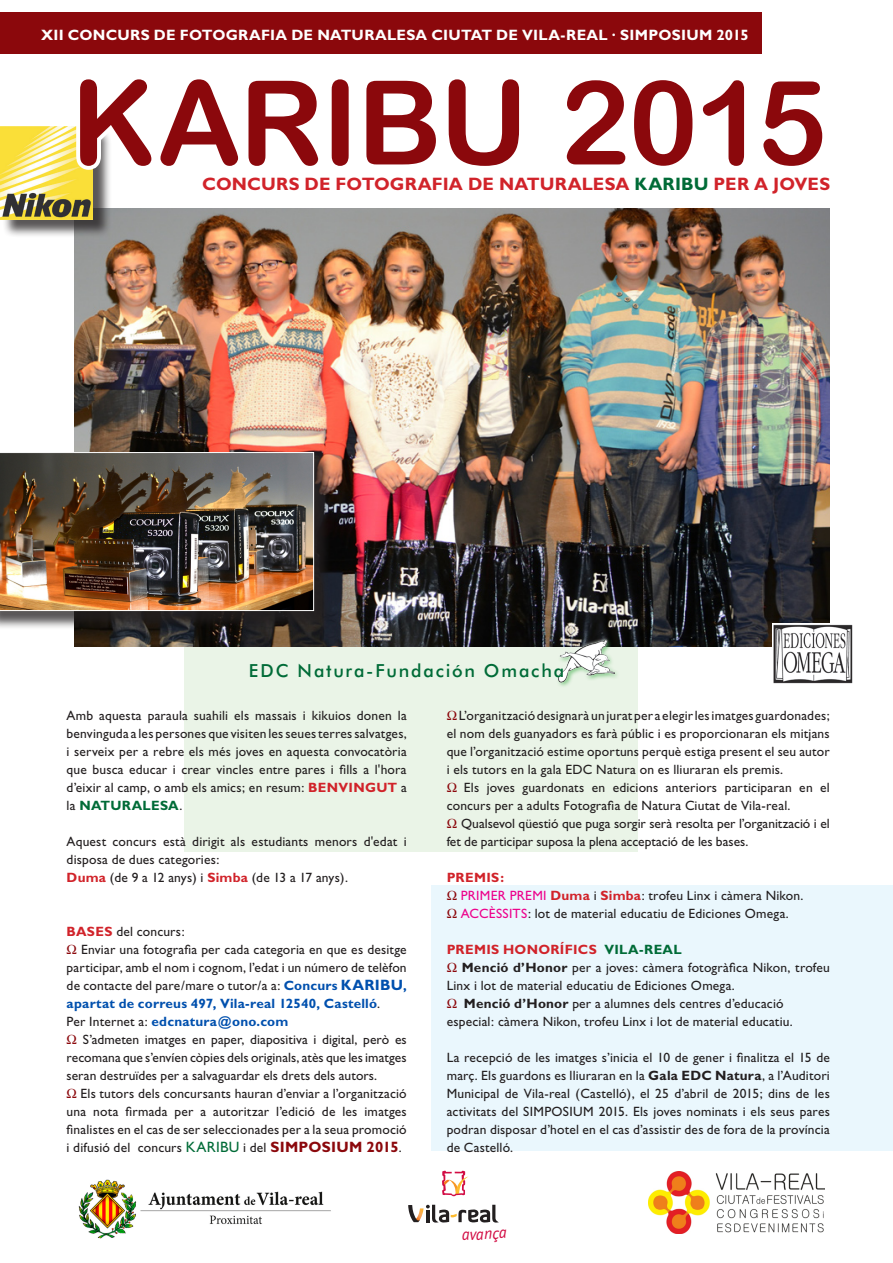
<style>
.page{position:relative;width:893px;height:1263px;background:#fff}
.page>*{position:absolute;margin:0;border:0;box-sizing:border-box;transform-origin:0 0}
.t1{font:116.85px "Arial Rounded MT Bold";letter-spacing:-.015em;color:#8b080c}
.t2{font:700 18px "Gill Sans";letter-spacing:.01em;color:#d1232a}
.t3{font:500 18px "Futura BT";letter-spacing:.1em;color:#006b37}
.t4{font:italic 16.8px "Officina Sans ITC Std";color:#d20d44}
.t5{font:700 15px "Gill Sans";letter-spacing:.015em;color:#fff}
.t6{font:13.5px/18px "Gill Sans";letter-spacing:.01em;color:#231f20;text-align:justify}
.t7{font:700 13.5px "Gill Sans";letter-spacing:.025em;color:#d1232a}
.t8{font:700 13.5px "Gill Sans";letter-spacing:.015em;color:#0050ae}
.s1{color:#006b37}
.s2{font-weight:700;color:#d1232a}
.s3{font-weight:700;color:#006b37}
.s4{font-family:"Arial Rounded MT Bold";color:#8b080c}
.s5{font-weight:700;color:#0050ae}
.s6{font-weight:700;font-size:15px;color:#0050ae}
.s7{font-weight:400;color:#231f20}
.s8{font-size:15px;color:#006b37}
.s9{font-weight:700;font-size:15px;color:#8b080c}
.s10{color:#ed028c}
.s11{font-weight:700}
</style>
<div class="page">
<div style="left:0;top:13px;width:761px;height:41px;background:#8b080c"></div>
<div style="left:184px;top:522px;width:454px;height:330px;background:#eaf4e7"></div>
<img style="left:74px;top:208px;width:756px;height:438px">
<div style="left:432px;top:885px;width:461px;height:266px;background:#eaf7fd"></div>
<div style="left:2px;top:128px;width:116px;height:116px;background:#231f20;opacity:.75"></div>
<img style="left:0;top:126px;width:93px;height:93px">
<svg style="left:70px;top:126px;width:48px;height:50px"></svg>
<div style="left:556px;top:635px;width:76px;height:70px;background:#40ae49;opacity:.75"></div>
<div style="left:555px;top:635px;width:73px;height:66px;background:#fff;opacity:.75"></div>
<img style="left:558px;top:638px;width:56px;height:54px">
<div style="left:0;top:454px;width:339px;height:182px;background:#231f20;opacity:.75"></div>
<img style="left:0;top:452px;width:314px;height:159px">
<img style="left:772px;top:623px;width:81px;height:61px">
<img style="left:78px;top:1179px;width:253px;height:60px">
<img style="left:648px;top:1172px;width:177px;height:61px">
<svg style="left:408px;top:1205px;width:90px;height:17px"></svg>
<svg style="left:442px;top:1171px;width:26px;height:25px"></svg>
<p class="t5" style="left:41px;top:26px;width:335px">XII CONCURS DE FOTOGRAFIA DE NATURAL</p>
<p class="t5" style="left:396px;top:26px;width:251px">ESA CIUTAT DE VILA-REAL · SIMPOS</p>
<p class="t5" style="left:681px;top:26px;width:69px">IUM 2015</p>
<p class="t1" style="left:71px;top:54px;width:757px">KARIBU 2015</p>
<p class="t2" style="left:202px;top:173px;width:366px">CONCURS DE FOTOGRAFIA DE NATURAL</p>
<p class="t2" style="left:593px;top:173px;width:237px">ESA <span class="s1">KARIBU</span> PER A JOVES</p>
<p class="t3" style="left:249px;top:659px;width:317px">EDC Natura-Fundación Omacha</p>
<p class="t6" style="left:67px;top:707px;width:342px">Amb aquesta paraula suahili els massais i kikuios donen la benvinguda a les persones que visiten les seues terres salvatges, i serveix per a rebre els més joves en aquesta convocatòria que busca educar i crear vincles entre pares i fills a l'hora d’eixir al camp, o amb els amics; en resum: <span class="s2">BENVINGUT</span> a la <span class="s3">natu ralesa</span>.</p>
<p class="t6" style="left:67px;top:833px;width:342px">Aquest concurs està dirigit als estudiants menors d'edat i disposa de dues categories:</p>
<p class="t6" style="left:67px;top:869px;width:283px"><span class="s2">Duma</span> (de 9 a 12 anys) i <span class="s2">Simba</span> (de 13 a 17 anys).</p>
<p class="t6" style="left:67px;top:923px;width:120px"><span class="s2">BAS ES</span> del concurs:</p>
<p class="t6" style="left:67px;top:941px;width:342px"><span class="s4">Ω</span> Enviar una fotografia per cada categoria en que es desitge participar, amb el nom i cognom, l’edat i un número de telèfon de contacte del pare/mare o tutor/a a: <span class="s5">Concurs</span> <span class="s6">KARIBU</span><span class="s5">, apartat de correus 497, Vila-real 12540, Castelló</span>.</p>
<p class="t8" style="left:67px;top:1013px;width:223px"><span class="s7">Per Internet a:</span> edcnatura@ono.com</p>
<p class="t6" style="left:67px;top:1031px;width:342px"><span class="s4">Ω</span> S’admeten imatges en paper, diapositiva i digital, però es recomana que s’envíen còpies dels originals, atès que les imatges seran destruïdes per a salvaguardar els drets dels autors.</p>
<p class="t6" style="left:67px;top:1085px;width:342px"><span class="s4">Ω</span> Els tutors dels concursants hauran d’enviar a l’organització una nota firmada per a autoritzar l’edició de les imatges finalistes en el cas de ser seleccionades per a la seua promoció i difusió del concurs <span class="s8">KARIBU</span> i del <span class="s9">Si mposiu m 2015</span>.</p>
<p class="t6" style="left:447px;top:707px;width:385px"><span class="s4">Ω</span> L’organització designarà un jurat per a elegir les imatges guardonades; el nom dels guanyadors es farà públic i es proporcionaran els mitjans que l’organització estime oportuns perquè estiga present el seu autor i els tutors en la gala EDC Natura on es lliuraran els premis.</p>
<p class="t6" style="left:447px;top:779px;width:385px"><span class="s4">Ω</span> Els joves guardonats en edicions anteriors participaran en el concurs per a adults Fotografia de Natura Ciutat de Vila-real.</p>
<p class="t6" style="left:447px;top:815px;width:385px"><span class="s4">Ω</span> Qualsevol qüestió que puga sorgir serà resolta per l’organització i el fet de participar suposa la plena acceptació de les bases.</p>
<p class="t7" style="left:447px;top:869px;width:59px">PREMIS:</p>
<p class="t6" style="left:447px;top:887px;width:358px"><span class="s4">Ω</span> <span class="s10">Pri mer premi</span> <span class="s2">Duma</span> i <span class="s2">Simba</span>: trofeu Linx i càmera Nikon.</p>
<p class="t6" style="left:447px;top:905px;width:344px"><span class="s4">Ω</span> <span class="s10">Acc èssits</span>: lot de material educatiu de Ediciones Omega.</p>
<p class="t7" style="left:447px;top:941px;width:227px">PREMIS HONORÍFICS <span class="s1">VILA-REAL</span></p>
<p class="t6" style="left:447px;top:959px;width:385px"><span class="s4">Ω</span> <span class="s11">Menció d’Honor</span> per a joves: càmera fotogràfica Nikon, trofeu<br>Linx i lot de material educatiu de Ediciones Omega.</p>
<p class="t6" style="left:447px;top:995px;width:347px"><span class="s4">Ω</span> <span class="s11">Menció d’Honor</span> per a alumnes dels centres d’educació especial: càmera Nikon, trofeu Linx i lot de material educatiu.</p>
<p class="t6" style="left:447px;top:1049px;width:385px">La recepció de les imatges s’inicia el 10 de gener i finalitza el 15 de març. Els guardons es lliuraran en la <span class="s11">Gala EDC Natura</span>, a l’Auditori Municipal de Vila-real (Castelló), el 25 d’abril de 2015; dins de les activitats del SIM POSIUM 2015. Els joves nominats i els seus pares podran disposar d’hotel en el cas d’assistir des de fora de la província de Castelló.</p>
<p class="t4" style="left:461px;top:1225px;width:47px;rotate:-3deg">avança</p>
</div>
